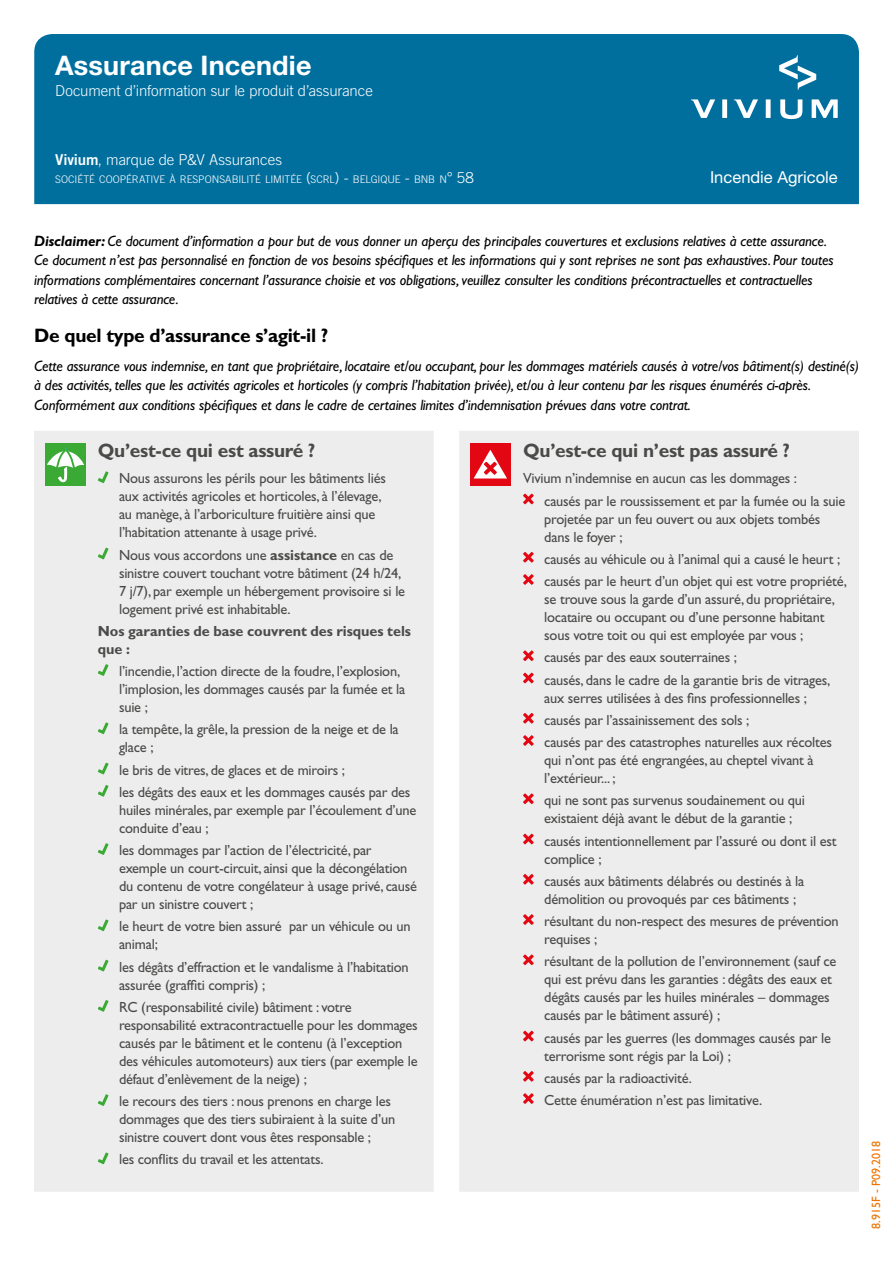
<style>
.page{position:relative;width:893px;height:1263px;background:#fff}
.page>*{position:absolute;margin:0;border:0;box-sizing:border-box;transform-origin:0 0}
.t1{font:700 27px "Helvetica Neue LT Std";letter-spacing:.005em;color:#fff}
.t2{font:700 19.5px "Gill Sans Std";letter-spacing:-.015em;color:#4a4a49}
.t3{font:700 19.5px "Gill Sans Std";letter-spacing:-.015em;color:#000}
.t4{font:16.5px "Helvetica Neue LT Std";color:#fff}
.t5{font:italic 15px/19.5px "Gill Sans Std";letter-spacing:-.01em;color:#000}
.t6{font:300 15px "Trade Gothic LT Std";letter-spacing:-.005em;color:#fff}
.t7{font:14.7px/18px "Gill Sans Std";letter-spacing:-.015em;color:#4a4a49}
.t8{font:700 14.7px/18px "Gill Sans Std";letter-spacing:-.005em;color:#4a4a49}
.t9{font:12px "Gill Sans";color:#ee7402}
.t10{font:300 10.5px "Trade Gothic LT Std";letter-spacing:-.005em;color:#fff}
.s1{font-family:"Trade Gothic LT Std Bd 2";font-weight:400}
.s2{font-size:15px}
.s3{font-weight:700}
</style>
<div class="page">
<div style="left:34px;top:34px;width:825px;height:170px;background:#006f9e"></div>
<svg style="left:722px;top:99px;width:5px;height:19px"></svg>
<svg style="left:766px;top:99px;width:5px;height:19px"></svg>
<svg style="left:780px;top:99px;width:22px;height:20px"></svg>
<svg style="left:812px;top:99px;width:26px;height:19px"></svg>
<svg style="left:691px;top:99px;width:24px;height:19px"></svg>
<svg style="left:734px;top:99px;width:24px;height:19px"></svg>
<svg style="left:779px;top:55px;width:37px;height:35px"></svg>
<div style="left:34px;top:431px;width:825px;height:761px;background:#ededed"></div>
<div style="left:45px;top:443px;width:41px;height:43px;background:#3aaa35"></div>
<svg style="left:47px;top:447px;width:37px;height:35px"></svg>
<svg style="left:98px;top:471px;width:11px;height:12px"></svg>
<svg style="left:98px;top:548px;width:11px;height:11px"></svg>
<svg style="left:98px;top:664px;width:11px;height:12px"></svg>
<svg style="left:98px;top:722px;width:11px;height:12px"></svg>
<svg style="left:98px;top:763px;width:11px;height:11px"></svg>
<svg style="left:98px;top:785px;width:11px;height:12px"></svg>
<svg style="left:98px;top:843px;width:11px;height:12px"></svg>
<svg style="left:98px;top:919px;width:11px;height:12px"></svg>
<svg style="left:98px;top:960px;width:11px;height:11px"></svg>
<svg style="left:98px;top:1000px;width:11px;height:12px"></svg>
<svg style="left:98px;top:1094px;width:11px;height:12px"></svg>
<svg style="left:98px;top:1152px;width:11px;height:12px"></svg>
<div style="left:470px;top:443px;width:41px;height:43px;background:#e30613"></div>
<svg style="left:474px;top:450px;width:33px;height:28px"></svg>
<svg style="left:523px;top:494px;width:11px;height:10px"></svg>
<svg style="left:523px;top:552px;width:11px;height:10px"></svg>
<svg style="left:523px;top:574px;width:11px;height:11px"></svg>
<svg style="left:523px;top:650px;width:11px;height:11px"></svg>
<svg style="left:523px;top:673px;width:11px;height:10px"></svg>
<svg style="left:523px;top:713px;width:11px;height:10px"></svg>
<svg style="left:523px;top:735px;width:11px;height:11px"></svg>
<svg style="left:523px;top:793px;width:11px;height:11px"></svg>
<svg style="left:523px;top:834px;width:11px;height:10px"></svg>
<svg style="left:523px;top:874px;width:11px;height:10px"></svg>
<svg style="left:523px;top:914px;width:11px;height:11px"></svg>
<svg style="left:523px;top:954px;width:11px;height:11px"></svg>
<svg style="left:523px;top:1031px;width:11px;height:10px"></svg>
<svg style="left:523px;top:1071px;width:11px;height:10px"></svg>
<svg style="left:523px;top:1093px;width:11px;height:11px"></svg>
<h1 class="t1" style="left:55px;top:48px;width:258px">Assurance Incendie</h1>
<p class="t6" style="left:55px;top:82px;width:319px">Document d’information sur le produit d’assurance</p>
<p class="t6" style="left:55px;top:151px;width:228px"><span class="s1">Vivium</span>, marque de P&amp;V Assurances</p>
<p class="t10" style="left:55px;top:173px;width:420px">SOCIÉTÉ COOPÉRATIVE À RESPONSABILITÉ LIMITÉE <span class="s2">(</span>SCRL<span class="s2">) -</span> BELGIQUE <span class="s2">-</span> BNB N<span class="s2">° 58</span></p>
<p class="t4" style="left:710px;top:167px;width:129px">Incendie Agricole</p>
<p class="t5" style="left:34px;top:231px;width:801px"><span class="s3">Disclaimer:</span> Ce document d’information a pour but de vous donner un aperçu des principales couvertures et exclusions relatives à cette assurance.<br>Ce document n’est pas personnalisé en fonction de vos besoins spécifiques et les informations qui y sont reprises ne sont pas exhaustives. Pour toutes informations complémentaires concernant l’assurance choisie et vos obligations, veuillez consulter les conditions précontractuelles et contractuelles relatives à cette assurance.</p>
<h2 class="t3" style="left:34px;top:324px;width:295px">De quel type d’assurance s’agit-il ?</h2>
<p class="t5" style="left:34px;top:356px;width:826px">Cette assurance vous indemnise, en tant que propriétaire, locataire et/ou occupant, pour les dommages matériels causés à votre/vos bâtiment(s) destiné(s) à des activités, telles que les activités agricoles et horticoles (y compris l’habitation privée), et/ou à leur contenu par les risques énumérés ci-après.<br>Conformément aux conditions spécifiques et dans le cadre de certaines limites d’indemnisation prévues dans votre contrat.</p>
<h2 class="t2" style="left:98px;top:439px;width:219px">Qu’est-ce qui est assuré ?</h2>
<p class="t7" style="left:119px;top:469px;width:268px">Nous assurons les périls pour les bâtiments liés aux activités agricoles et horticoles, à l’élevage, au manège, à l’arboriculture fruitière ainsi que l’habitation attenante à usage privé.</p>
<p class="t7" style="left:119px;top:546px;width:288px">Nous vous accordons une <span class="s3">assistance</span> en cas de sinistre couvert touchant votre bâtiment (24 h/24, 7 j/7), par exemple un hébergement provisoire si le logement privé est inhabitable.</p>
<p class="t8" style="left:98px;top:622px;width:315px">Nos garanties de base couvrent des risques tels que :</p>
<p class="t7" style="left:119px;top:662px;width:288px">l’incendie, l’action directe de la foudre, l’explosion, l’implosion, les dommages causés par la fumée et la suie ;</p>
<p class="t7" style="left:119px;top:720px;width:281px">la tempête, la grêle, la pression de la neige et de la glace ;</p>
<p class="t7" style="left:119px;top:759px;width:293px;line-height:22.2px">le bris de vitres, de glaces et de miroirs ;<br>les dégâts des eaux et les dommages causés par des</p>
<p class="t7" style="left:119px;top:801px;width:299px">huiles minérales, par exemple par l’écoulement d’une conduite d’eau ;</p>
<p class="t7" style="left:119px;top:841px;width:299px">les dommages par l’action de l’électricité, par exemple un court-circuit, ainsi que la décongélation du contenu de votre congélateur à usage privé, causé par un sinistre couvert ;</p>
<p class="t7" style="left:119px;top:917px;width:293px">le heurt de votre bien assuré par un véhicule ou un animal;</p>
<p class="t7" style="left:119px;top:958px;width:291px">les dégâts d’effraction et le vandalisme à l’habitation assurée (graffiti compris) ;</p>
<p class="t7" style="left:119px;top:998px;width:300px">RC (responsabilité civile) bâtiment : votre responsabilité extracontractuelle pour les dommages causés par le bâtiment et le contenu (à l’exception des véhicules automoteurs) aux tiers (par exemple le défaut d’enlèvement de la neige) ;</p>
<p class="t7" style="left:119px;top:1092px;width:278px">le recours des tiers : nous prenons en charge les dommages que des tiers subiraient à la suite d’un sinistre couvert dont vous êtes responsable ;</p>
<p class="t7" style="left:119px;top:1150px;width:206px">les conflits du travail et les attentats.</p>
<h2 class="t2" style="left:523px;top:439px;width:268px">Qu’est-ce qui n’est pas assuré ?</h2>
<p class="t7" style="left:544px;top:467px;width:303px;line-height:22.2px;text-indent:-21px">Vivium n’indemnise en aucun cas les dommages :<br>causés par le roussissement et par la fumée ou la suie</p>
<p class="t7" style="left:544px;top:510px;width:277px">projetée par un feu ouvert ou aux objets tombés dans le foyer ;</p>
<p class="t7" style="left:544px;top:548px;width:304px;line-height:22.2px">causés au véhicule ou à l’animal qui a causé le heurt ; causés par le heurt d’un objet qui est votre propriété,</p>
<p class="t7" style="left:544px;top:590px;width:292px">se trouve sous la garde d’un assuré, du propriétaire, locataire ou occupant ou d’une personne habitant sous votre toit ou qui est employée par vous ;</p>
<p class="t7" style="left:544px;top:646px;width:287px;line-height:22.2px">causés par des eaux souterraines ;<br>causés, dans le cadre de la garantie bris de vitrages,</p>
<p class="t7" style="left:544px;top:687px;width:289px;line-height:22.2px">aux serres utilisées à des fins professionnelles ; causés par l’assainissement des sols ;<br>causés par des catastrophes naturelles aux récoltes</p>
<p class="t7" style="left:544px;top:751px;width:271px">qui n’ont pas été engrangées, au cheptel vivant à l’extérieur... ;</p>
<p class="t7" style="left:544px;top:791px;width:262px">qui ne sont pas survenus soudainement ou qui existaient déjà avant le début de la garantie ;</p>
<p class="t7" style="left:544px;top:832px;width:294px">causés intentionnellement par l’assuré ou dont il est complice ;</p>
<p class="t7" style="left:544px;top:872px;width:262px">causés aux bâtiments délabrés ou destinés à la démolition ou provoqués par ces bâtiments ;</p>
<p class="t7" style="left:544px;top:912px;width:296px">résultant du non-respect des mesures de prévention requises ;</p>
<p class="t7" style="left:544px;top:952px;width:294px">résultant de la pollution de l’environnement (sauf ce qui est prévu dans les garanties : dégâts des eaux et dégâts causés par les huiles minérales – dommages causés par le bâtiment assuré) ;</p>
<p class="t7" style="left:544px;top:1029px;width:288px">causés par les guerres (les dommages causés par le terrorisme sont régis par la Loi) ;</p>
<p class="t7" style="left:544px;top:1067px;width:219px;line-height:22.2px">causés par la radioactivité.<br>Cette énumération n’est pas limitative.</p>
<p class="t9" style="left:869px;top:1229px;width:89px;rotate:-90deg">8.915F - P09.2018</p>
</div>
